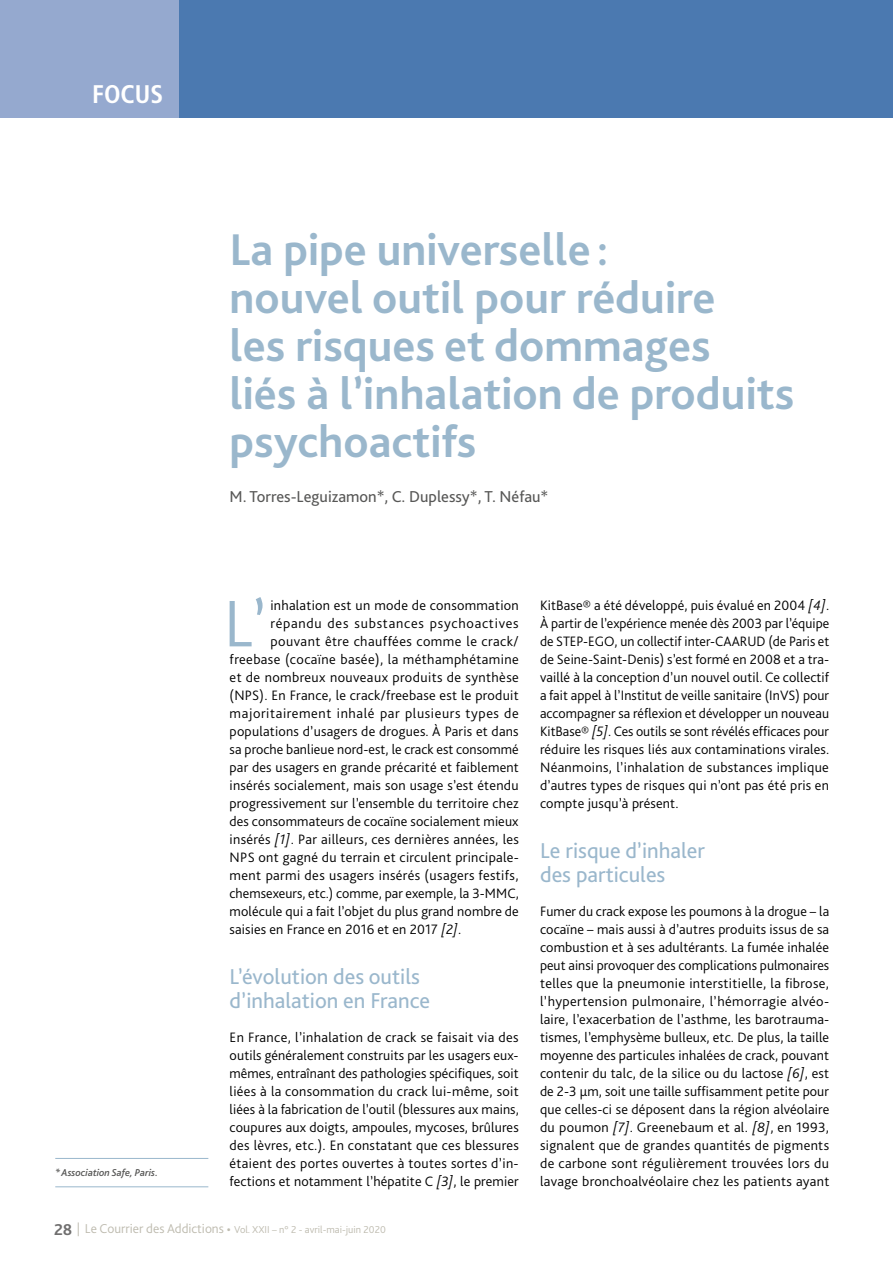
<style>
.page{position:relative;width:893px;height:1263px;background:#fff}
.page>*{position:absolute;margin:0;border:0;box-sizing:border-box;transform-origin:0 0}
.t1{font:300 68.85px "Bliss Pro";color:#9ab7cc}
.t2{font:700 46.5px/48px "Bliss Pro";color:#9ab7cc}
.t3{font:700 condensed 25.5px "Frutiger LT Std";color:#fff}
.t4{font:22.5px/24px "Bliss Pro";color:#9ab7cc}
.t5{font:16.5px "Bliss Pro";color:#575756}
.t6{font:300 14.25px/18px "Bliss Pro";letter-spacing:.015em;color:#000;text-align:justify}
.t7{font:300 14.25px "Bliss Pro";letter-spacing:.045em;color:#000}
.t8{font:300 14.25px "Bliss Pro";letter-spacing:.055em;color:#000}
.t9{font:300 10.5px "Bliss Pro";color:#bebbaf}
.t10{font:italic 500 10.5px "Bliss Pro";color:#575756}
.s1{font-style:italic}
.s2{font-weight:700;font-size:16.5px;color:#706f6f}
.s3{font-size:13.5px}
</style>
<div class="page">
<div style="left:0;top:0;width:893px;height:118px;background:#4b79b0"></div>
<div style="left:0;top:0;width:178px;height:118px;background:#95a9cf"></div>
<hr style="left:55px;top:1158px;width:153px;height:1px;background:#9ab7cc">
<hr style="left:55px;top:1186px;width:153px;height:1px;background:#9ab7cc">
<h3 class="t3" style="left:92px;top:79px;width:72px">FOCUS</h3>
<p class="t10" style="left:55px;top:1166px;width:104px">*Association Safe, Paris.</p>
<h2 class="t2" style="left:230px;top:224px;width:566px">La pipe universelle :<br>nouvel outil pour réduire<br>les risques et dommages<br>liés à l’inhalation de produits psychoactifs</h2>
<p class="t5" style="left:230px;top:486px;width:320px">M. Torres-Leguizamon*, C. Duplessy*, T. Néfau*</p>
<h1 class="t1" style="left:224px;top:581px;width:45px">L’</h1>
<p class="t6" style="left:270px;top:596px;width:250px">inhalation est un mode de consommation</p>
<p class="t8" style="left:270px;top:615px;width:250px">répandu des substances psychoactives</p>
<p class="t6" style="left:270px;top:632px;width:250px">pouvant être chauffées comme le crack/</p>
<p class="t6" style="left:230px;top:650px;width:291px">freebase (cocaïne basée), la méthamphétamine</p>
<p class="t6" style="left:230px;top:668px;width:291px">et de nombreux nouveaux produits de synthèse</p>
<p class="t6" style="left:230px;top:686px;width:291px">(NPS). En France, le crack/freebase est le produit</p>
<p class="t7" style="left:230px;top:705px;width:291px">majoritairement inhalé par plusieurs types de</p>
<p class="t6" style="left:230px;top:722px;width:291px">populations d’usagers de drogues. À Paris et dans</p>
<p class="t6" style="left:230px;top:740px;width:291px">sa proche banlieue nord-est, le crack est consommé</p>
<p class="t6" style="left:230px;top:758px;width:291px">par des usagers en grande précarité et faiblement</p>
<p class="t6" style="left:230px;top:776px;width:290px">insérés socialement, mais son usage s’est étendu</p>
<p class="t6" style="left:230px;top:794px;width:291px">progressivement sur l’ensemble du territoire chez</p>
<p class="t6" style="left:230px;top:812px;width:290px">des consommateurs de cocaïne socialement mieux</p>
<p class="t6" style="left:230px;top:830px;width:291px">insérés <span class="s1">[1]</span>. Par ailleurs, ces dernières années, les</p>
<p class="t6" style="left:230px;top:848px;width:291px">NPS ont gagné du terrain et circulent principale-</p>
<p class="t6" style="left:230px;top:866px;width:290px">ment parmi des usagers insérés (usagers festifs,</p>
<p class="t6" style="left:230px;top:884px;width:291px">chemsexeurs, etc.) comme, par exemple, la 3-MMC,</p>
<p class="t6" style="left:230px;top:902px;width:291px">molécule qui a fait l’objet du plus grand nombre de</p>
<p class="t6" style="left:230px;top:920px;width:233px">saisies en France en 2016 et en 2017 <span class="s1">[2]</span>.</p>
<h3 class="t4" style="left:230px;top:964px;width:202px">L’évolution des outils d’inhalation en France</h3>
<p class="t6" style="left:230px;top:1028px;width:291px">En France, l’inhalation de crack se faisait via des outils généralement construits par les usagers eux&shy;mêmes, entraînant des pathologies spécifiques, soit liées à la consommation du crack lui-même, soit liées à la fabrication de l’outil (blessures aux mains, coupures aux doigts, ampoules, mycoses, brûlures des lèvres, etc.). En constatant que ces blessures étaient des portes ouvertes à toutes sortes d’in&shy;fections et notamment l’hépatite C <span class="s1">[3]</span>, le premier</p>
<p class="t6" style="left:540px;top:596px;width:291px">KitBase® a été développé, puis évalué en 2004 <span class="s1">[4]</span>.<br>À partir de l’expérience menée dès 2003 par l’équipe de STEP-EGO, un collectif inter-CAARUD (de Paris et de Seine-Saint-Denis) s’est formé en 2008 et a tra&shy;vaillé à la conception d’un nouvel outil. Ce collectif a fait appel à l’Institut de veille sanitaire (InVS) pour accompagner sa réflexion et développer un nouveau KitBase® <span class="s1">[5]</span>. Ces outils se sont révélés efficaces pour réduire les risques liés aux contaminations virales.<br>Néanmoins, l’inhalation de substances implique d’autres types de risques qui n’ont pas été pris en compte jusqu’à présent.</p>
<h3 class="t4" style="left:540px;top:838px;width:167px">Le risque d’inhaler des particules</h3>
<p class="t6" style="left:540px;top:902px;width:291px">Fumer du crack expose les poumons à la drogue – la cocaïne – mais aussi à d’autres produits issus de sa combustion et à ses adultérants. La fumée inhalée peut ainsi provoquer des complications pulmonaires telles que la pneumonie interstitielle, la fibrose, l’hypertension pulmonaire, l’hémorragie alvéo&shy;laire, l’exacerbation de l’asthme, les barotrauma&shy;tismes, l’emphysème bulleux, etc. De plus, la taille moyenne des particules inhalées de crack, pouvant contenir du talc, de la silice ou du lactose <span class="s1">[6]</span>, est de 2-3 μm, soit une taille suffisamment petite pour que celles-ci se déposent dans la région alvéolaire du poumon <span class="s1">[7]</span>. Greenebaum et al. <span class="s1">[8]</span>, en 1993, signalent que de grandes quantités de pigments de carbone sont régulièrement trouvées lors du lavage bronchoalvéolaire chez les patients ayant</p>
<p class="t9" style="left:54px;top:1223px;width:333px"><span class="s2">28</span> <span class="s3">| Le Courrier des Addictions •</span> Vol. XXII – n° 2 - avril-mai-juin 2020</p>
</div>
